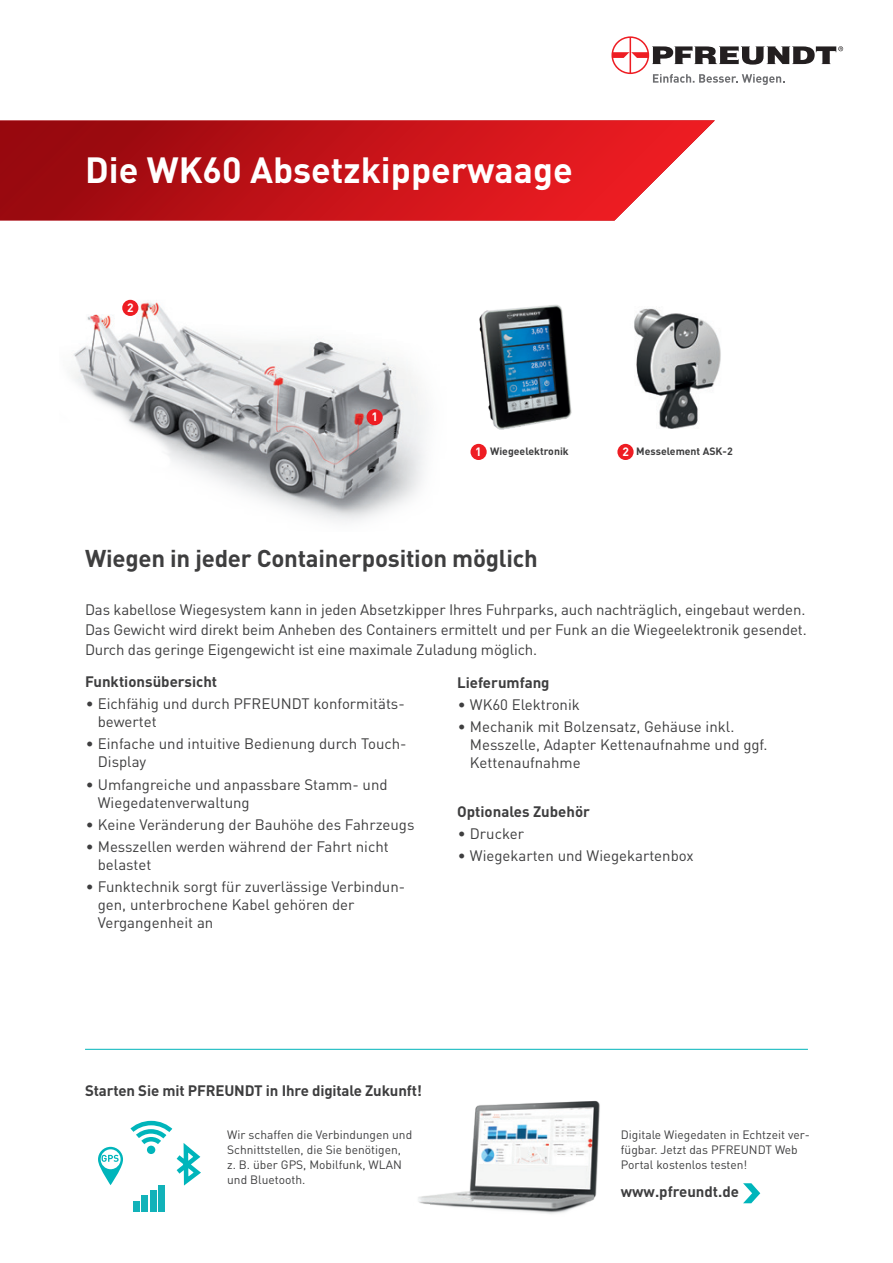
<style>
.page{position:relative;width:893px;height:1263px;background:#fff}
.page>*{position:absolute;margin:0;border:0;box-sizing:border-box;transform-origin:0 0}
.t1{font:700 36px "DIN Pro";color:#fff}
.t2{font:700 24px "DIN Pro";letter-spacing:-.01em;color:#3e3e3f}
.t3{font:15px/18px "DIN Pro";color:#3e3e3f}
.t4{font:700 15px "DIN Pro";color:#3e3e3f}
.t5{font:12px/15px "DIN Pro";color:#3e3e3f}
.t6{font:700 12px "DIN Pro";color:#fff}
.t7{font:700 10.5px "DIN Pro";color:#3e3e3f}
.s1{font-size:12px;color:#fff}
</style>
<div class="page">
<img style="left:73px;top:314px;width:352px;height:208px">
<svg style="left:0;top:120px;width:715px;height:100px;background:#cb272c"></svg>
<svg style="left:611px;top:36px;width:232px;height:49px"></svg>
<div style="left:367px;top:409px;width:16px;height:16px;background:#ee1d23;border-radius:50%"></div>
<hr style="left:85px;top:1049px;width:723px;height:1px;background:#00b5bb">
<div style="left:617px;top:444px;width:17px;height:16px;background:#ee1d23;border-radius:50%"></div>
<div style="left:470px;top:444px;width:17px;height:16px;background:#ee1d23;border-radius:50%"></div>
<img style="left:479px;top:304px;width:93px;height:125px">
<img style="left:634px;top:308px;width:87px;height:121px">
<img style="left:418px;top:1100px;width:182px;height:114px">
<svg style="left:743px;top:1183px;width:17px;height:20px"></svg>
<svg style="left:98px;top:125px;width:107px;height:1087px"></svg>
<div style="left:158px;top:1185px;width:6px;height:26px;background:#12b2b9"></div>
<div style="left:150px;top:1190px;width:6px;height:21px;background:#12b2b9"></div>
<div style="left:142px;top:1195px;width:6px;height:16px;background:#12b2b9"></div>
<div style="left:134px;top:1200px;width:6px;height:11px;background:#12b2b9"></div>
<h1 class="t1" style="left:85px;top:146px;width:489px">Die WK60 Absetzkipperwaage</h1>
<p class="t6" style="left:127px;top:299px;width:8px">2</p>
<p class="t6" style="left:371px;top:409px;width:8px">1</p>
<p class="t7" style="left:475px;top:444px;width:95px"><span class="s1">1</span> Wiegeelektronik</p>
<p class="t7" style="left:622px;top:444px;width:112px"><span class="s1">2</span> Messelement ASK-2</p>
<h2 class="t2" style="left:85px;top:542px;width:454px">Wiegen in jeder Containerposition möglich</h2>
<p class="t3" style="left:85px;top:599px;width:723px;line-height:19.8px;text-align:justify">Das kabellose Wiegesystem kann in jeden Absetzkipper Ihres Fuhrparks, auch nachträglich, eingebaut werden.<br>Das Gewicht wird direkt beim Anheben des Containers ermittelt und per Funk an die Wiegeelektronik gesendet.<br>Durch das geringe Eigengewicht ist eine maximale Zuladung möglich.</p>
<p class="t4" style="left:85px;top:671px;width:134px">Funktionsübersicht</p>
<p class="t3" style="left:98px;top:694px;width:309px;text-indent:-12px">• Eichfähig und durch PFREUNDT konformitäts&shy;bewertet</p>
<p class="t3" style="left:98px;top:734px;width:310px;text-indent:-12px">• Einfache und intuitive Bedienung durch Touch-<br>Display</p>
<p class="t3" style="left:98px;top:774px;width:291px;text-indent:-12px">• Umfangreiche und anpassbare Stamm- und<br>Wiegedatenverwaltung</p>
<p class="t3" style="left:86px;top:815px;width:330px">• Keine Veränderung der Bauhöhe des Fahrzeugs</p>
<p class="t3" style="left:98px;top:837px;width:293px;text-indent:-12px">• Messzellen werden während der Fahrt nicht belastet</p>
<p class="t3" style="left:98px;top:877px;width:309px;text-indent:-12px">• Funktechnik sorgt für zuverlässige Verbindun&shy;gen, unterbrochene Kabel gehören der<br>Vergangenheit an</p>
<p class="t4" style="left:457px;top:672px;width:94px">Lieferumfang</p>
<p class="t3" style="left:458px;top:695px;width:124px">• WK60 Elektronik</p>
<p class="t3" style="left:470px;top:717px;width:299px;text-indent:-12px">• Mechanik mit Bolzensatz, Gehäuse inkl.<br>Messzelle, Adapter Kettenaufnahme und ggf.<br>Kettenaufnahme</p>
<p class="t4" style="left:457px;top:801px;width:134px">Optionales Zubehör</p>
<p class="t3" style="left:458px;top:824px;width:68px">• Drucker</p>
<p class="t3" style="left:458px;top:846px;width:237px">• Wiegekarten und Wiegekartenbox</p>
<p class="t4" style="left:85px;top:1080px;width:339px">Starten Sie mit PFREUNDT in Ihre digitale Zukunft!</p>
<p class="t5" style="left:227px;top:1127px;width:187px">Wir schaffen die Verbindungen und<br>Schnittstellen, die Sie benötigen, z. B. über GPS, Mobilfunk, WLAN und Bluetooth.</p>
<p class="t5" style="left:621px;top:1127px;width:191px">Digitale Wiegedaten in Echtzeit ver&shy;fügbar. Jetzt das PFREUNDT Web<br>Portal kostenlos testen!</p>
<p class="t4" style="left:621px;top:1181px;width:120px">www.pfreundt.de</p>
</div>
